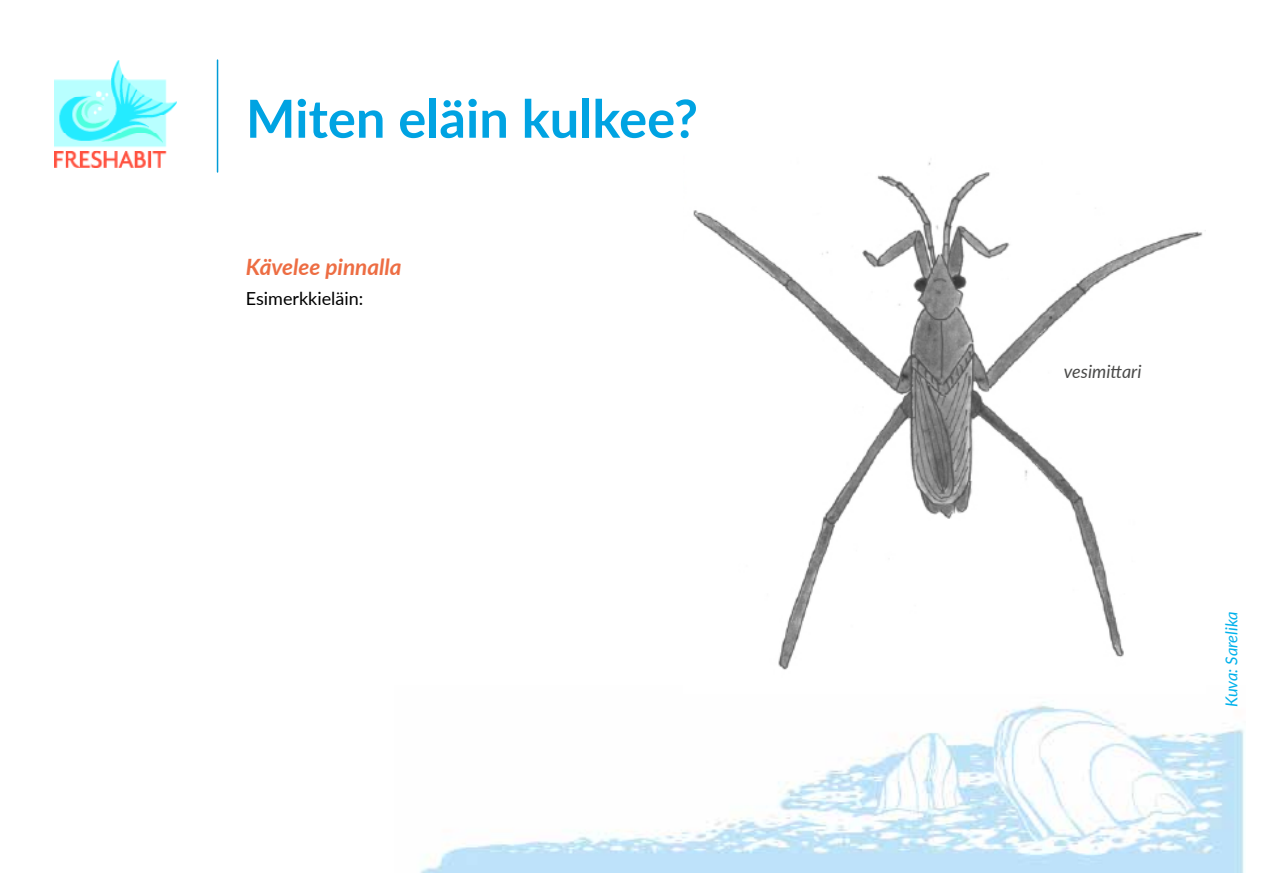
<style>
.page{position:relative;width:1263px;height:893px;background:#fff}
.page>*{position:absolute;margin:0;border:0;box-sizing:border-box;transform-origin:0 0}
.t1{font:700 52.5px "Lato";color:#00a3e2}
.t2{font:italic 700 22.5px "Lato";color:#ed6d43}
.t3{font:18px "Lato";color:#000}
.t4{font:italic 18px "Lato";color:#4a4a49}
.t5{font:italic 16.5px "Lato";color:#00b1eb}
</style>
<div class="page">
<img style="left:420px;top:702px;width:824px;height:171px">
<hr style="left:217px;top:60px;width:1px;height:112px;background:#009cd7">
<img style="left:54px;top:60px;width:123px;height:108px">
<img style="left:693px;top:162px;width:510px;height:508px">
<p class="t1" style="left:246px;top:80px;width:454px">Miten eläin kulkee?</p>
<p class="t2" style="left:246px;top:250px;width:157px">Kävelee pinnalla</p>
<p class="t3" style="left:246px;top:286px;width:119px">Esimerkkieläin:</p>
<p class="t4" style="left:1064px;top:359px;width:79px">vesimittari</p>
<p class="t5" style="left:1220px;top:707px;width:97px;rotate:-90deg">Kuva: Sarelika</p>
</div>
